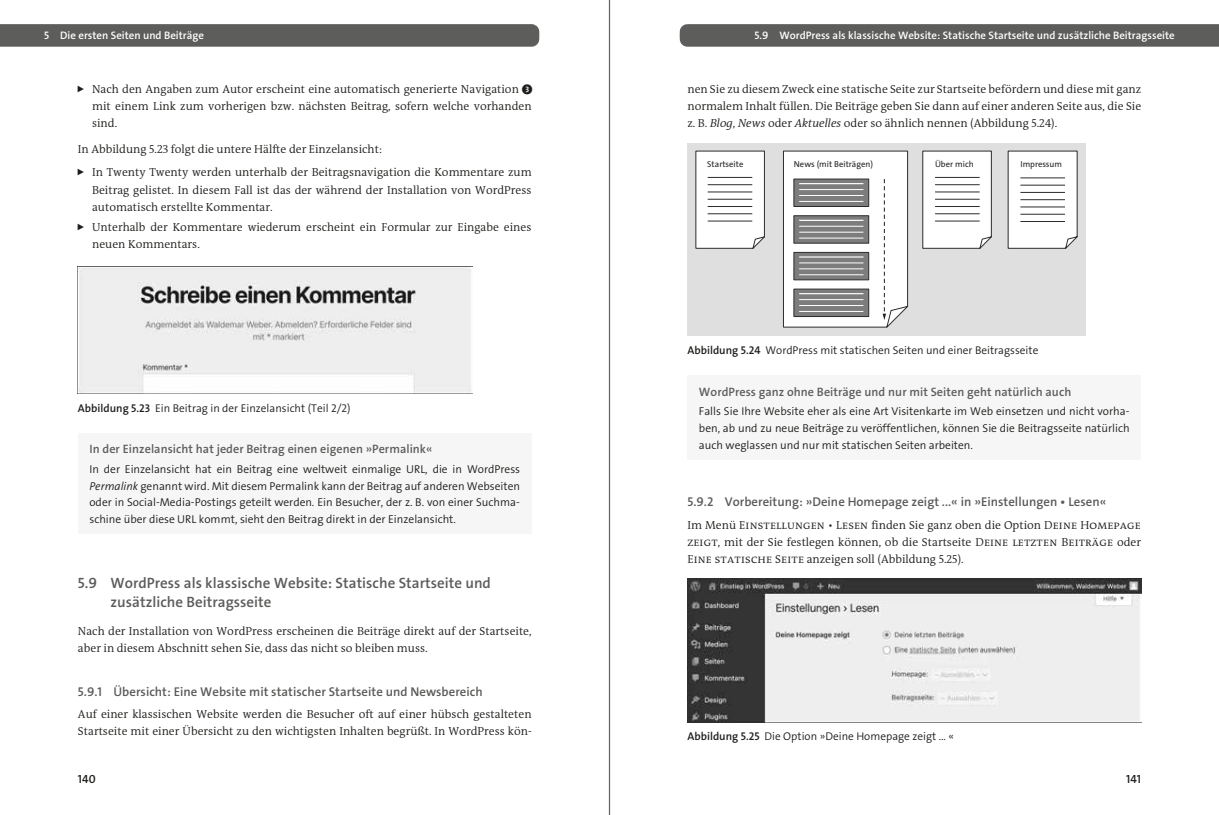
<style>
.page{position:relative;width:1219px;height:815px;background:#fff}
.page>*{position:absolute;margin:0;border:0;box-sizing:border-box;transform-origin:0 0}
.t1{font:15px/18.8px "The Sans Os F Semi Bold Alter";color:#5b5b5a}
.t2{font:12.75px "The Sans Os F Semi Bold Alter";letter-spacing:.005em;color:#5b5b5a}
.t3{font:12.25px "The Sans Os F Semi Bold Alter";letter-spacing:.005em;color:#5d5d5c}
.t4{font:11.88px "The Sans Os F Semi Bold Alter";color:#1d1d1b}
.t5{font:300 11.62px/17.1px "The Antiqua BW Prop";color:#1d1d1b}
.t6{font:11.38px/16.5px "The Sans Os F Semi Light Alter";color:#1d1d1b;text-align:justify}
.t7{font:11.25px "The Sans Os F Semi Light Alter";color:#1d1d1b}
.t8{font:10.88px "The Sans Os F Semi Bold Alter";color:#fff}
.t9{font:8.62px "The Sans Os F";color:#212120}
.s1{font-family:"Callout C4";font-weight:400}
.s2{font-family:"The Sans Os F Semi Bold Alter"}
.s3{font-style:italic}
.s4{font-family:"The Antiqua BW Prop Semi Li";font-weight:400;font-style:italic}
.s5{font-family:"The Antiqua B4 c Semi Light Caps";font-weight:400}
</style>
<div class="page">
<svg style="left:0;top:24px;width:539px;height:23px;background:#60605f"></svg>
<div style="left:78px;top:438px;width:454px;height:95px;background:#f6f6f6"></div>
<div style="left:78px;top:516px;width:454px;height:18px;background:#f6f6f6"></div>
<div style="left:78px;top:433px;width:454px;height:18px;background:#f6f6f6"></div>
<img style="left:78px;top:266px;width:395px;height:127px">
<svg style="left:680px;top:24px;width:539px;height:23px;background:#60605f"></svg>
<div style="left:687px;top:380px;width:454px;height:79px;background:#f6f6f6"></div>
<div style="left:687px;top:442px;width:454px;height:18px;background:#f6f6f6"></div>
<div style="left:687px;top:376px;width:454px;height:17px;background:#f6f6f6"></div>
<div style="left:687px;top:143px;width:398px;height:193px;background:#dfdfdf"></div>
<svg style="left:922px;top:150px;width:70px;height:99px;background:#f0efef"></svg>
<hr style="left:935px;top:177px;width:45px;height:1px;background:#2d2c2b">
<hr style="left:935px;top:184px;width:45px;height:1px;background:#2d2c2b">
<hr style="left:935px;top:192px;width:45px;height:1px;background:#2d2c2b">
<hr style="left:935px;top:199px;width:45px;height:1px;background:#2d2c2b">
<hr style="left:935px;top:206px;width:45px;height:1px;background:#2d2c2b">
<hr style="left:935px;top:214px;width:45px;height:1px;background:#2d2c2b">
<hr style="left:935px;top:221px;width:45px;height:1px;background:#2d2c2b">
<svg style="left:1007px;top:150px;width:71px;height:99px;background:#f0f0f0"></svg>
<hr style="left:1020px;top:178px;width:45px;height:1px;background:#2d2c2b">
<hr style="left:1020px;top:185px;width:45px;height:1px;background:#2d2c2b">
<hr style="left:1020px;top:192px;width:45px;height:1px;background:#2d2c2b">
<hr style="left:1020px;top:199px;width:45px;height:1px;background:#2d2c2b">
<hr style="left:1020px;top:207px;width:45px;height:1px;background:#2d2c2b">
<hr style="left:1020px;top:214px;width:45px;height:1px;background:#2d2c2b">
<hr style="left:1020px;top:221px;width:45px;height:1px;background:#2d2c2b">
<svg style="left:695px;top:150px;width:70px;height:99px;background:#efefef"></svg>
<hr style="left:708px;top:177px;width:44px;height:1px;background:#2d2c2b">
<hr style="left:708px;top:184px;width:44px;height:1px;background:#2d2c2b">
<hr style="left:708px;top:192px;width:44px;height:1px;background:#2d2c2b">
<hr style="left:708px;top:199px;width:44px;height:1px;background:#2d2c2b">
<hr style="left:708px;top:206px;width:44px;height:1px;background:#2d2c2b">
<hr style="left:708px;top:214px;width:44px;height:1px;background:#2d2c2b">
<hr style="left:708px;top:221px;width:44px;height:1px;background:#2d2c2b">
<svg style="left:783px;top:150px;width:126px;height:178px;background:#c8c8c8"></svg>
<img style="left:687px;top:578px;width:454px;height:144px">
<hr style="left:609px;top:0;width:1px;height:815px;background:#646363">
<p class="t8" style="left:44px;top:28px;width:161px">5 Die ersten Seiten und Beiträge</p>
<p class="t5" style="left:92px;top:80px;width:441px;text-align:justify">Nach den Angaben zum Autor erscheint eine automatisch generierte Navigation <span class="s1">3 </span>mit einem Link zum vorherigen bzw. nächsten Beitrag, sofern welche vorhanden sind.</p>
<p class="t5" style="left:92px;top:138px;width:441px;line-height:23.4px;text-indent:-14px">In Abbildung 5.23 folgt die untere Hälfte der Einzelansicht:<br>In Twenty Twenty werden unterhalb der Beitragsnavigation die Kommentare zum</p>
<p class="t5" style="left:92px;top:181px;width:441px">Beitrag gelistet. In diesem Fall ist das der während der Installation von WordPress automatisch erstellte Kommentar.</p>
<p class="t5" style="left:92px;top:219px;width:441px">Unterhalb der Kommentare wiederum erscheint ein Formular zur Eingabe eines neuen Kommentars.</p>
<p class="t7" style="left:78px;top:400px;width:274px"><span class="s2">Abbildung 5.23</span> Ein Beitrag in der Einzelansicht (Teil 2/2)</p>
<p class="t3" style="left:89px;top:441px;width:345px">In der Einzelansicht hat jeder Beitrag einen eigenen »Permalink«</p>
<p class="t6" style="left:89px;top:461px;width:432px">In der Einzelansicht hat ein Beitrag eine weltweit einmalige URL, die in WordPress <span class="s3">Permalink</span> genannt wird. Mit diesem Permalink kann der Beitrag auf anderen Webseiten oder in Social-Media-Postings geteilt werden. Ein Besucher, der z. B. von einer Suchma&shy;schine über diese URL kommt, sieht den Beitrag direkt in der Einzelansicht.</p>
<p class="t1" style="left:110px;top:574px;width:382px;text-indent:-33px">5.9 WordPress als klassische Website: Statische Startseite und zusätzliche Beitragsseite</p>
<p class="t5" style="left:78px;top:622px;width:455px">Nach der Installation von WordPress erscheinen die Beiträge direkt auf der Startseite, aber in diesem Abschnitt sehen Sie, dass das nicht so bleiben muss.</p>
<p class="t2" style="left:78px;top:683px;width:406px">5.9.1 Übersicht: Eine Website mit statischer Startseite und Newsbereich</p>
<p class="t5" style="left:78px;top:706px;width:455px">Auf einer klassischen Website werden die Besucher oft auf einer hübsch gestalteten<br>Startseite mit einer Übersicht zu den wichtigsten Inhalten begrüßt. In WordPress kön-</p>
<p class="t4" style="left:78px;top:771px;width:19px">140</p>
<p class="t8" style="left:754px;top:28px;width:422px">5.9 WordPress als klassische Website: Statische Startseite und zusätzliche Beitragsseite</p>
<p class="t5" style="left:687px;top:80px;width:455px;text-align:justify">nen Sie zu diesem Zweck eine statische Seite zur Startseite befördern und diese mit ganz normalem Inhalt füllen. Die Beiträge geben Sie dann auf einer anderen Seite aus, die Sie z. B. <span class="s4">Blog</span>, <span class="s4">News</span> oder <span class="s4">Aktuelles</span> oder so ähnlich nennen (Abbildung 5.24).</p>
<p class="t9" style="left:707px;top:159px;width:38px">Startseite</p>
<p class="t9" style="left:794px;top:159px;width:81px">News (mit Beiträgen)</p>
<p class="t9" style="left:935px;top:159px;width:40px">Über mich</p>
<p class="t9" style="left:1020px;top:159px;width:43px">Impressum</p>
<p class="t7" style="left:687px;top:343px;width:352px"><span class="s2">Abbildung 5.24</span> WordPress mit statischen Seiten und einer Beitragsseite</p>
<p class="t3" style="left:699px;top:384px;width:374px">WordPress ganz ohne Beiträge und nur mit Seiten geht natürlich auch</p>
<p class="t6" style="left:699px;top:403px;width:432px">Falls Sie Ihre Website eher als eine Art Visitenkarte im Web einsetzen und nicht vorha&shy;ben, ab und zu neue Beiträge zu veröffentlichen, können Sie die Beitragsseite natürlich auch weglassen und nur mit statischen Seiten arbeiten.</p>
<p class="t2" style="left:687px;top:493px;width:420px">5.9.2 Vorbereitung: »Deine Homepage zeigt ...« in »Einstellungen • Lesen«</p>
<p class="t5" style="left:687px;top:516px;width:455px;text-align:justify">Im Menü <span class="s5">Einstellungen</span> • <span class="s5">Lesen</span> finden Sie ganz oben die Option <span class="s5">Deine Homepage zeigt</span>, mit der Sie festlegen können, ob die Startseite <span class="s5">Deine letzten Beiträge</span> oder <span class="s5">Eine statische Seite</span> anzeigen soll (Abbildung 5.25).</p>
<p class="t7" style="left:687px;top:729px;width:268px"><span class="s2">Abbildung 5.25</span> Die Option »Deine Homepage zeigt … «</p>
<p class="t4" style="left:1126px;top:771px;width:16px">141</p>
</div>
